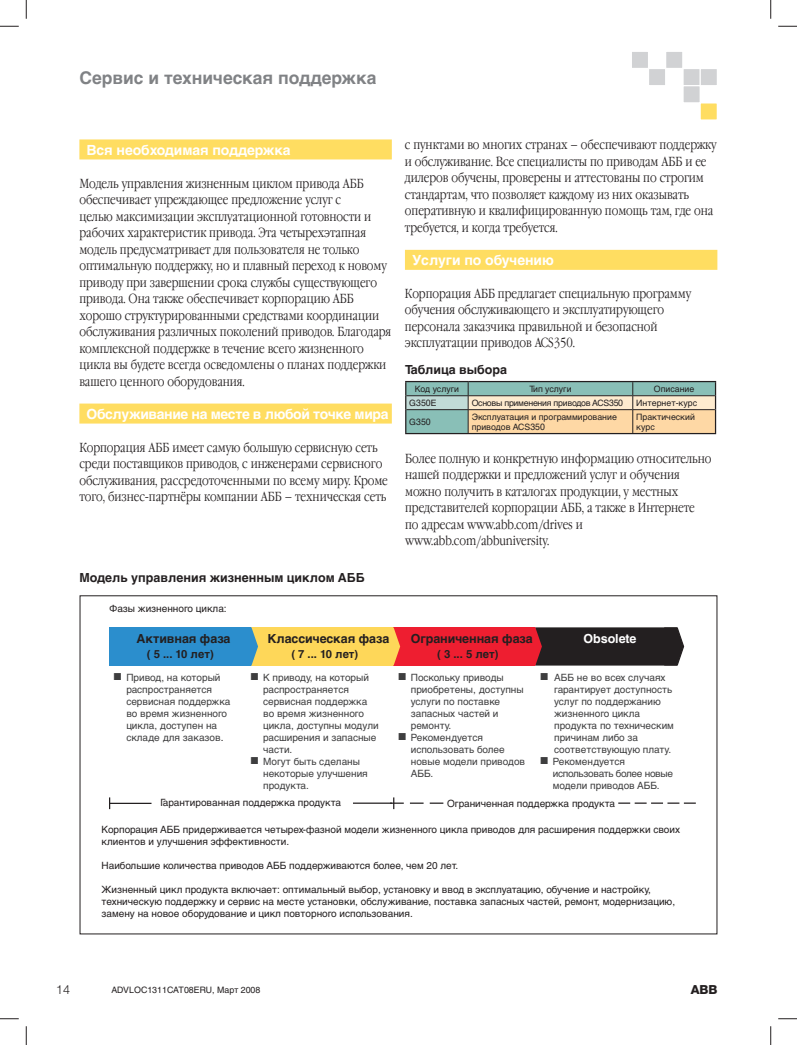
<style>
.page{position:relative;width:797px;height:1045px;background:#fff}
.page>*{position:absolute;margin:0;border:0;box-sizing:border-box;transform-origin:0 0}
.t1{font:700 17.5px "Helvetica Cyr";color:#808285}
.t2{font:700 14px "Helvetica Cyr";letter-spacing:-.005em;color:#fff}
.t3{font:700 14px "Helvetica Cyr";letter-spacing:-.025em;color:#fff}
.t4{font:300 13.12px/16.5px "Garamond Narrow C";letter-spacing:-.005em;color:#231f20}
.t5{font:700 12.5px "Helvetica Cyr";color:#231f20}
.t6{font:700 12.5px "Helvetica Cyr";letter-spacing:-.005em;color:#fff}
.t7{font:800 12.5px "Helvetica Neue";color:#231f20}
.t8{font:700 11.25px "Helvetica Cyr";color:#231f20}
.t9{font:10px/12px "Helvetica Cyr Upright";color:#3e3e3f}
.t10{font:10px/12px "Helvetica Cyr Upright";color:#231f20}
.t11{font:10px/12px "Helvetica Cyr Upright";letter-spacing:-.025em;color:#3e3e3f}
.t12{font:9.12px "Helvetica Cyr Upright";color:#231f20;scale:.95 1}
.t13{font:8.75px/10px "Helvetica Cyr Upright";color:#231f20}
.t14{font:8.75px "Helvetica Cyr Upright";letter-spacing:-.03em;color:#231f20}
.t15{font:8.75px "Helios";color:#231f20}
.s1{font-size:8.75px}
.s2{font-size:9.12px}
.s3{color:#231f20}
.s4{font-family:"Helvetica Neue";font-weight:300;font-size:12.5px}
</style>
<div class="page">
<div style="left:631px;top:51px;width:17px;height:17px;background:#d1d2d4"></div>
<div style="left:631px;top:51px;width:17px;height:18px;border:1px solid #fff"></div>
<div style="left:648px;top:69px;width:17px;height:17px;background:#d1d2d4"></div>
<div style="left:648px;top:68px;width:18px;height:18px;border:1px solid #fff"></div>
<div style="left:665px;top:51px;width:17px;height:17px;background:#d1d2d4"></div>
<div style="left:665px;top:51px;width:18px;height:18px;border:1px solid #fff"></div>
<div style="left:683px;top:69px;width:17px;height:17px;background:#d1d2d4"></div>
<div style="left:682px;top:68px;width:18px;height:18px;border:1px solid #fff"></div>
<div style="left:700px;top:69px;width:17px;height:17px;background:#d1d2d4"></div>
<div style="left:700px;top:68px;width:17px;height:18px;border:1px solid #fff"></div>
<div style="left:683px;top:86px;width:17px;height:17px;background:#d1d2d4"></div>
<div style="left:682px;top:85px;width:18px;height:18px;border:1px solid #fff"></div>
<div style="left:700px;top:103px;width:17px;height:17px;background:#ffdd61"></div>
<div style="left:700px;top:103px;width:17px;height:17px;border:1px solid #fff"></div>
<svg style="left:125px;top:665px;width:25px;height:1px"></svg>
<div style="left:535px;top:628px;width:141px;height:37px;background:#231f20"></div>
<div style="left:535px;top:627px;width:142px;height:38px;border:1px solid #231f20"></div>
<div style="left:393px;top:627px;width:142px;height:38px;background:#ee1e30"></div>
<div style="left:251px;top:627px;width:142px;height:38px;background:#fed759"></div>
<div style="left:109px;top:627px;width:142px;height:38px;background:#2b8ecd"></div>
<svg style="left:251px;top:627px;width:7px;height:38px"></svg>
<svg style="left:393px;top:627px;width:7px;height:38px"></svg>
<svg style="left:657px;top:627px;width:28px;height:39px"></svg>
<svg style="left:535px;top:627px;width:7px;height:38px"></svg>
<hr style="left:110px;top:802px;width:41px;height:2px;background:#231f20">
<svg style="left:109px;top:797px;width:1px;height:12px"></svg>
<hr style="left:353px;top:802px;width:39px;height:2px;background:#231f20">
<svg style="left:390px;top:797px;width:53px;height:12px"></svg>
<svg style="left:618px;top:802px;width:77px;height:1px"></svg>
<div style="left:79px;top:139px;width:313px;height:20px;background:#ffdd61"></div>
<div style="left:79px;top:403px;width:313px;height:20px;background:#ffdd61"></div>
<div style="left:405px;top:250px;width:312px;height:20px;background:#ffdd61"></div>
<hr style="left:405px;top:433px;width:311px;height:1px;background:#231f20">
<svg style="left:405px;top:381px;width:311px;height:52px;background:#c3c5ab"></svg>
<svg style="left:0;top:25px;width:19px;height:2px"></svg>
<svg style="left:778px;top:25px;width:19px;height:2px"></svg>
<svg style="left:0;top:1018px;width:19px;height:1px"></svg>
<svg style="left:778px;top:1018px;width:19px;height:1px"></svg>
<svg style="left:25px;top:0;width:2px;height:19px"></svg>
<svg style="left:25px;top:1026px;width:2px;height:19px"></svg>
<svg style="left:770px;top:0;width:1px;height:19px"></svg>
<svg style="left:770px;top:1026px;width:1px;height:19px"></svg>
<h1 class="t1" style="left:79px;top:71px;width:299px">Сервис и техническая поддержка</h1>
<p class="t2" style="left:86px;top:144px;width:206px">Вся необходимая поддержка</p>
<p class="t4" style="left:79px;top:176px;width:313px">Модель управления жизненным циклом привода AББ обеспечивает упреждающее предложение услуг с<br>целью максимизации эксплуатационной готовности и рабочих характеристик привода. Эта четырехэтапная модель предусматривает для пользователя не только оптимальную поддержку, но и плавный переход к новому приводу при завершении срока службы существующего привода. Она также обеспечивает корпорацию AББ хорошо структурированными средствами координации обслуживания различных поколений приводов. Благодаря комплексной поддержке в течение всего жизненного цикла вы будете всегда осведомлены о планах поддержки вашего ценного оборудования.</p>
<p class="t3" style="left:86px;top:408px;width:303px">Обслуживание на месте в любой точке мира</p>
<p class="t4" style="left:79px;top:440px;width:310px">Корпорация АББ имеет самую большую сервисную сеть среди поставщиков приводов, с инженерами сервисного обслуживания, рассредоточенными по всему миру. Кроме того, бизнес-партнёры компании АББ – техническая сеть</p>
<p class="t5" style="left:79px;top:572px;width:287px">Модель управления жизненным циклом АББ</p>
<p class="t10" style="left:110px;top:603px;width:119px">Фазы жизненного цикла:</p>
<p class="t4" style="left:405px;top:138px;width:313px">с пунктами во многих странах – обеспечивают поддержку и обслуживание. Все специалисты по приводам AББ и ее дилеров обучены, проверены и аттестованы по строгим стандартам, что позволяет каждому из них оказывать оперативную и квалифицированную помощь там, где она требуется, и когда требуется.</p>
<p class="t2" style="left:412px;top:254px;width:143px">Услуги по обучению</p>
<p class="t4" style="left:405px;top:286px;width:288px">Корпорация АББ предлагает специальную программу обучения обслуживающего и эксплуатирующего персонала заказчика правильной и безопасной эксплуатации приводов ACS350.</p>
<p class="t5" style="left:405px;top:364px;width:104px">Таблица выбора</p>
<p class="t13" style="left:415px;top:385px;width:46px">Код услуги</p>
<p class="t13" style="left:529px;top:385px;width:44px">Тип услуги</p>
<p class="t13" style="left:654px;top:385px;width:42px">Описание</p>
<p class="t12" style="left:409px;top:399px;width:30px"><span class="s1">G</span>350<span class="s1">E</span></p>
<p class="t14" style="left:471px;top:399px;width:153px">Основы применения приводов ACS<span class="s2">350</span></p>
<p class="t13" style="left:636px;top:399px;width:62px">Интернет-курс</p>
<p class="t12" style="left:409px;top:418px;width:24px"><span class="s1">G</span>350</p>
<p class="t13" style="left:471px;top:413px;width:147px">Эксплуатация и программирование приводов ACS<span class="s2">350</span></p>
<p class="t13" style="left:636px;top:413px;width:60px">Практический курс</p>
<p class="t4" style="left:405px;top:451px;width:308px">Более полную и конкретную информацию относительно нашей поддержки и предложений услуг и обучения можно получить в каталогах продукции, у местных представителей корпорации AББ, а также в Интернете по адресам www.abb.com/drives и www.abb.com/abbuniversity.</p>
<p class="t5" style="left:137px;top:633px;width:95px">Активная фаза</p>
<p class="t5" style="left:267px;top:633px;width:123px">Классическая фаза</p>
<p class="t5" style="left:410px;top:633px;width:124px">Ограниченная фаза</p>
<p class="t6" style="left:583px;top:633px;width:54px">Obsolete</p>
<p class="t9" style="left:126px;top:672px;width:106px;text-indent:-12px">■ Привод, на который распространяется сервисная поддержка во время жизненного цикла, доступен на складе для заказов<span class="s3">.</span></p>
<p class="t9" style="left:263px;top:672px;width:117px;text-indent:-12px">■ К приводу, на который распространяется сервисная поддержка во время жизненного цикла, доступны модули расширения и запасные части.</p>
<p class="t9" style="left:263px;top:756px;width:106px;text-indent:-12px">■ Могут быть сделаны некоторые улучшения продукта.</p>
<p class="t8" style="left:147px;top:650px;width:68px">( 5 ... 10 лет)</p>
<p class="t8" style="left:291px;top:650px;width:68px">( 7 ... 10 лет)</p>
<p class="t8" style="left:437px;top:650px;width:63px">( 3 ... 5 лет)</p>
<p class="t9" style="left:554px;top:672px;width:121px;text-indent:-14px">■ AББ не во всех случаях гарантирует доступность услуг по поддержанию жизненного цикла продукта по техническим причинам либо за соответствующую плату.</p>
<p class="t11" style="left:553px;top:756px;width:122px;text-indent:-12px">■ Рекомендуется использовать более новые модели приводов AББ.</p>
<p class="t9" style="left:411px;top:672px;width:114px;text-indent:-12px">■ Поскольку приводы приобретены, доступны услуги по поставке запасных частей и ремонту.</p>
<p class="t9" style="left:411px;top:732px;width:116px;text-indent:-12px">■ Рекомендуется использовать более новые модели приводов<br>AББ.</p>
<p class="t10" style="left:160px;top:797px;width:182px">Гарантированная поддержка продукта</p>
<p class="t10" style="left:447px;top:798px;width:169px">Ограниченная поддержка продукта</p>
<p class="t10" style="left:102px;top:824px;width:580px">Корпорация АББ придерживается четырех-фазной модели жизненного цикла приводов для расширения поддержки своих клиентов и улучшения эффективности.</p>
<p class="t10" style="left:102px;top:860px;width:358px">Наибольшие количества приводов AББ поддерживаются более, чем 20 лет.</p>
<p class="t10" style="left:102px;top:884px;width:575px">Жизненный цикл продукта включает: оптимальный выбор, установку и ввод в эксплуатацию, обучение и настройку, техническую поддержку и сервис на месте установки, обслуживание, поставка запасных частей, ремонт, модернизацию, замену на новое оборудование и цикл повторного использования.</p>
<p class="t13" style="left:56px;top:987px;width:185px"><span class="s4">14</span> ADVLOC<span class="s2">1311</span>CAT<span class="s2">08</span>ERU, Февраль <span class="s2">2008</span></p>
<p class="t7" style="left:690px;top:985px;width:28px">ABB</p>
<p class="t15" style="left:111px;top:986px;width:151px">ADVLOC1311CAT08ERU, Март 2008</p>
</div>
